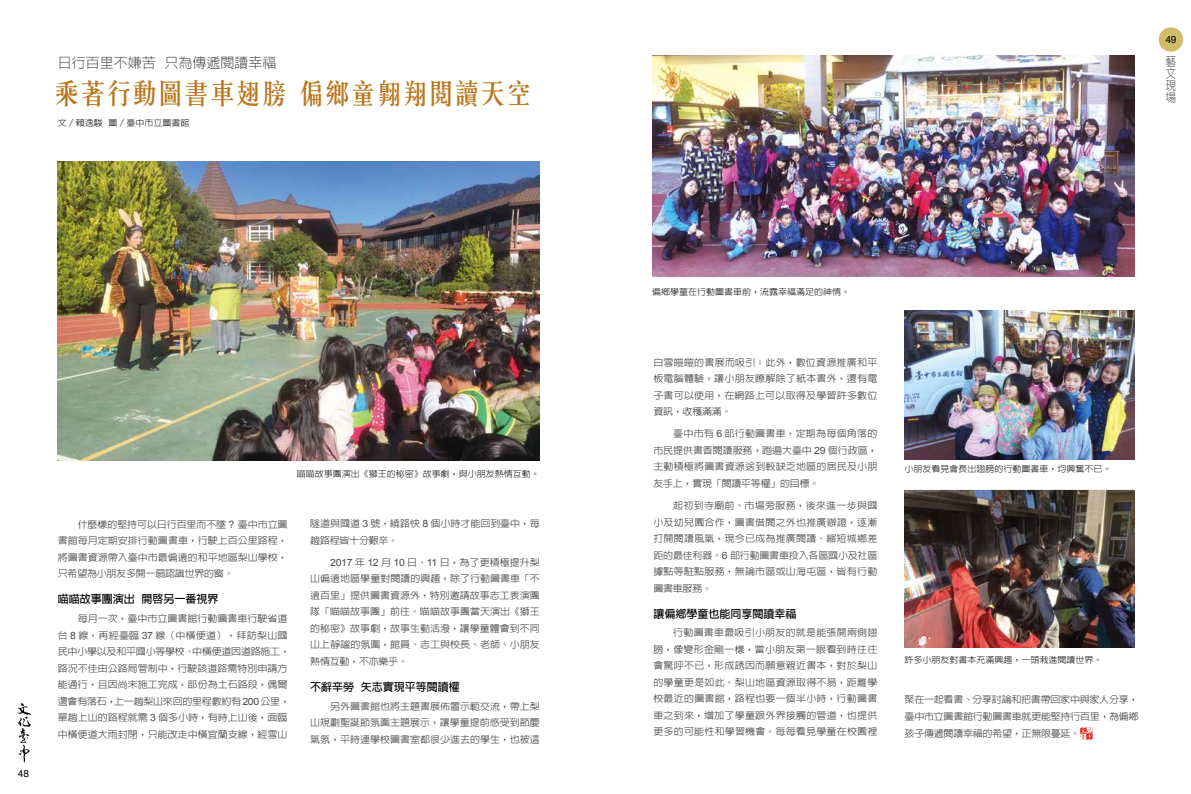
<style>
.page{position:relative;width:1191px;height:794px;background:#fff}
.page>*{position:absolute;margin:0;border:0;box-sizing:border-box;transform-origin:0 0}
.t1{font:500 28px "C Song 3 HK";letter-spacing:-.075em;color:#b9761c}
.t2{font:300 14px "AR Hei B5";color:#4c4948}
.t3{font:300 12px/12px "AR Hei B5";color:#4c4948;text-align:justify;scale:.9 1}
.t4{font:700 11px "AR Hei B5";color:#000}
.t5{font:10px "Helvetica";color:#000}
.t6{font:500 9.5px/16.5px "AR Hei B5";color:#4c4948;text-align:justify;scale:1.05 1}
.t7{font:500 9.5px/16.5px "AR Hei B5";letter-spacing:-.025em;color:#4c4948;scale:1.05 1}
.t8{font:300 8.6px "AR Hei B5";color:#000;scale:1.05 1}
.s1{font-family:"Arial";font-weight:400;font-size:10px}
</style>
<div class="page">
<svg style="left:1080px;top:727px;width:13px;height:12px"></svg>
<img style="left:58px;top:161px;width:482px;height:299px">
<img style="left:904px;top:311px;width:230px;height:148px">
<img style="left:652px;top:55px;width:482px;height:221px">
<img style="left:904px;top:490px;width:230px;height:157px">
<div style="left:1158px;top:27px;width:25px;height:25px;background:#d2bc6c;border-radius:50%"></div>
<svg style="left:17px;top:703px;width:14px;height:60px"></svg>
<h2 class="t2" style="left:58px;top:55px;width:220px">日行百里不嫌苦 只為傳遞閱讀幸福</h2>
<h1 class="t1" style="left:53px;top:72px;width:481px">乘著行動圖書車翅膀 偏鄉童翱翔閱讀天空</h1>
<p class="t8" style="left:58px;top:119px;width:127px">文／賴逸駿 圖／臺中市立圖書館</p>
<p class="t5" style="left:18px;top:768px;width:13px">48</p>
<p class="t8" style="left:297px;top:469px;width:233px">喵喵故事團演出《獅王的秘密》故事劇，與小朋友熱情互動。</p>
<p class="t6" style="left:58px;top:516px;width:220px;text-indent:20px">什麼樣的堅持可以日行百里而不墜 <span class="s1">?</span> 臺中市立圖書館每月定期安排行動圖書車，行駛上百公里路程，將圖書資源帶入臺中市最偏遠的和平地區梨山學校，只希望為小朋友多開一扇認識世界的窗。</p>
<p class="t4" style="left:58px;top:593px;width:162px">喵喵故事團演出 開啟另一番視界</p>
<p class="t6" style="left:58px;top:610px;width:223px;text-align:left;text-indent:20px">每月一次，臺中市立圖書館行動圖書車行駛省道台 <span class="s1">8</span> 線，再經臺臨 <span class="s1">37</span> 線（中橫便道），拜訪梨山國民中小學以及和平國小等學校。中橫便道因道路施工，路況不佳由公路局管制中，行駛該道路需特別申請方能通行，且因尚未施工完成，部份為土石路段，偶爾還會有落石，上一趟梨山來回的里程數約有<span class="s1">200</span>公里，單趟上山的路程就需 <span class="s1">3</span> 個多小時，有時上山後，面臨中橫便道大雨封閉，只能改走中橫宜蘭支線，經雪山</p>
<p class="t6" style="left:310px;top:515px;width:220px">隧道與國道 <span class="s1">3</span> 號，繞路快 <span class="s1">8</span> 個小時才能回到臺中，每趟路程皆十分艱辛。</p>
<p class="t6" style="left:310px;top:554px;width:220px;text-indent:20px"><span class="s1">2017</span> 年 <span class="s1">12</span> 月 <span class="s1">10</span> 日、<span class="s1">11</span> 日，為了更積極提升梨山偏遠地區學童對閱讀的興趣，除了行動圖書車「不遠百里」提供圖書資源外，特別邀請故事志工表演團隊「喵喵故事團」前往。喵喵故事團當天演出《獅王的秘密》故事劇，故事生動活潑，讓學童體會到不同山上靜謐的氛圍，館員、志工與校長、老師、小朋友熱情互動，不亦樂乎。</p>
<p class="t4" style="left:310px;top:681px;width:151px">不辭辛勞 矢志實現平等閱讀權</p>
<p class="t6" style="left:310px;top:697px;width:220px;text-indent:20px">另外圖書館也將主題書展佈置示範交流，帶上梨山規劃聖誕節氛圍主題展示，讓學童提前感受到節慶氣氛，平時連學校圖書室都很少進去的學生，也被這</p>
<p class="t5" style="left:1165px;top:33px;width:13px">49</p>
<p class="t3" style="left:1165px;top:55px;width:13px">藝文現場</p>
<p class="t8" style="left:652px;top:287px;width:190px">偏鄉學童在行動圖書車前，流露幸福滿足的神情。</p>
<p class="t6" style="left:653px;top:354px;width:215px">白雪皚皚的書展而吸引；此外，數位資源推廣和平板電腦體驗，讓小朋友瞭解除了紙本書外，還有電子書可以使用，在網路上可以取得及學習許多數位資訊，收穫滿滿。</p>
<p class="t6" style="left:653px;top:425px;width:215px;text-indent:20px">臺中市有 <span class="s1">6</span> 部行動圖書車，定期為每個角落的市民提供書香閱讀服務，跑遍大臺中 <span class="s1">29</span> 個行政區，主動積極將圖書資源送到較缺乏地區的居民及小朋友手上，實現「閱讀平等權」的目標。</p>
<p class="t6" style="left:653px;top:497px;width:215px;text-indent:20px">起初到寺廟前、市場旁服務，後來進一步與國小及幼兒園合作，圖書借閱之外也推廣辦證，逐漸打開閱讀風氣，現今已成為推廣閱讀、縮短城鄉差距的最佳利器。<span class="s1">6</span> 部行動圖書車投入各區國小及社區據點等駐點服務，無論市區或山海屯區，皆有行動圖書車服務。</p>
<p class="t4" style="left:653px;top:608px;width:144px">讓偏鄉學童也能同享閱讀幸福</p>
<p class="t6" style="left:653px;top:624px;width:215px;text-indent:20px">行動圖書車最吸引小朋友的就是能張開兩側翅膀，像變形金剛一樣，當小朋友第一眼看到時往往會驚呼不已，形成誘因而願意親近書本，對於梨山的學童更是如此。梨山地區資源取得不易，距離學校最近的圖書館，路程也要一個半小時，行動圖書車之到來，增加了學童跟外界接觸的管道，也提供更多的可能性和學習機會。每每看見學童在校園裡</p>
<p class="t8" style="left:904px;top:464px;width:199px">小朋友看見會長出翅膀的行動圖書車，均興奮不已。</p>
<p class="t8" style="left:904px;top:655px;width:190px">許多小朋友對書本充滿興趣，一頭栽進閱讀世界。</p>
<p class="t7" style="left:904px;top:691px;width:224px">聚在一起看書、分享討論和把書帶回家中與家人分享，臺中市立圖書館行動圖書車就更能堅持行百里，為偏鄉</p>
<p class="t7" style="left:904px;top:725px;width:169px">孩子傳遞閱讀幸福的希望，正無限蔓延。</p>
</div>
